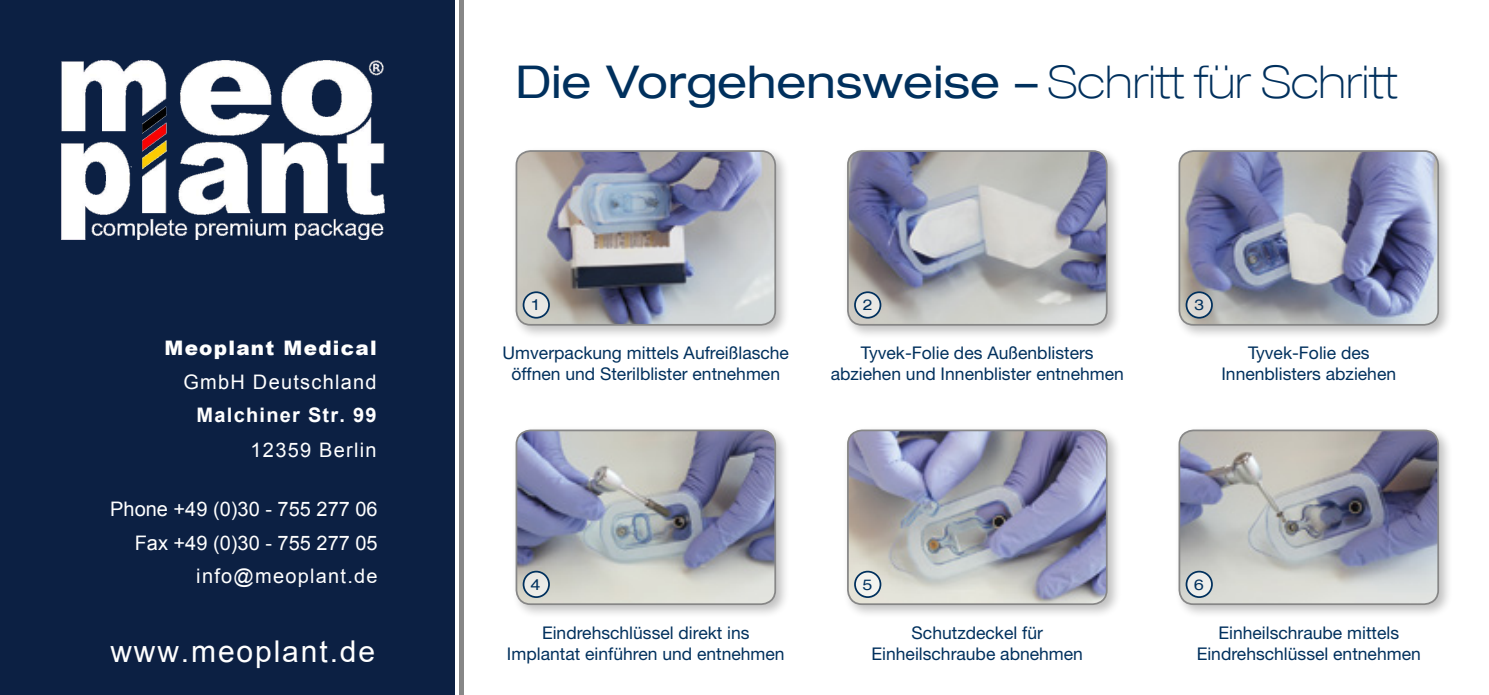
<style>
.page{position:relative;width:1489px;height:695px;background:#fff}
.page>*{position:absolute;margin:0;border:0;box-sizing:border-box;transform-origin:0 0}
.t1{font:expanded 45px "Helvetica Neue LT Com";color:#00305d}
.t2{font:30px "Arial";letter-spacing:.06em;color:#fff}
.t3{font:20px/33.5px "Arial";color:#fff;text-align:right}
.t4{font:20px "Arial";letter-spacing:.06em;color:#fff}
.t5{font:900 20px "Arial";letter-spacing:.06em;color:#fff}
.t6{font:700 20px "Arial";letter-spacing:.06em;color:#fff}
.t7{font:17.5px/21px "Helvetica Neue LT";color:#00305d;text-align:center}
.t8{font:expanded 15px "Helvetica Neue LT Com";color:#00305d}
.s1{font-weight:100}
</style>
<div class="page">
<div style="left:0;top:0;width:455px;height:694px;background:#0c2043"></div>
<div style="left:511px;top:145px;width:279px;height:195px;background:#000;opacity:.25"></div>
<img style="left:516px;top:151px;width:259px;height:174px">
<div style="left:515px;top:150px;width:261px;height:175px;border:2px solid #878787;border-radius:14px"></div>
<svg style="left:523px;top:292px;width:26px;height:26px"></svg>
<div style="left:522px;top:291px;width:28px;height:27px;border:2px solid #00305d;border-radius:50%"></div>
<div style="left:511px;top:425px;width:279px;height:194px;background:#000;opacity:.25"></div>
<img style="left:516px;top:430px;width:259px;height:174px">
<div style="left:515px;top:429px;width:261px;height:176px;border:2px solid #878787;border-radius:14px"></div>
<svg style="left:523px;top:571px;width:26px;height:26px"></svg>
<div style="left:522px;top:570px;width:28px;height:28px;border:2px solid #00305d;border-radius:50%"></div>
<div style="left:842px;top:425px;width:279px;height:194px;background:#000;opacity:.25"></div>
<img style="left:847px;top:430px;width:259px;height:174px">
<div style="left:847px;top:429px;width:260px;height:176px;border:2px solid #878787;border-radius:14px"></div>
<svg style="left:855px;top:571px;width:25px;height:26px"></svg>
<div style="left:854px;top:570px;width:27px;height:28px;border:2px solid #00305d;border-radius:50%"></div>
<div style="left:1173px;top:425px;width:279px;height:194px;background:#000;opacity:.25"></div>
<img style="left:1179px;top:430px;width:258px;height:174px">
<div style="left:1178px;top:429px;width:260px;height:176px;border:2px solid #878787;border-radius:14px"></div>
<svg style="left:1186px;top:571px;width:25px;height:26px"></svg>
<div style="left:1185px;top:570px;width:27px;height:28px;border:2px solid #00305d;border-radius:50%"></div>
<div style="left:842px;top:145px;width:279px;height:195px;background:#000;opacity:.25"></div>
<img style="left:847px;top:151px;width:259px;height:174px">
<div style="left:847px;top:150px;width:260px;height:175px;border:2px solid #878787;border-radius:14px"></div>
<svg style="left:855px;top:292px;width:25px;height:26px"></svg>
<div style="left:854px;top:291px;width:27px;height:27px;border:2px solid #00305d;border-radius:50%"></div>
<div style="left:1173px;top:145px;width:279px;height:195px;background:#000;opacity:.25"></div>
<img style="left:1179px;top:151px;width:258px;height:174px">
<div style="left:1178px;top:150px;width:260px;height:175px;border:2px solid #878787;border-radius:14px"></div>
<svg style="left:1186px;top:292px;width:25px;height:26px"></svg>
<div style="left:1185px;top:291px;width:27px;height:27px;border:2px solid #00305d;border-radius:50%"></div>
<div style="left:459px;top:0;width:5px;height:694px;background:#878787"></div>
<img style="left:61px;top:61px;width:323px;height:178px">
<p class="t5" style="left:164px;top:333px;width:214px">Meoplant Medical</p>
<p class="t4" style="left:183px;top:369px;width:195px">GmbH Deutschland</p>
<p class="t6" style="left:196px;top:401px;width:182px">Malchiner Str. 99</p>
<p class="t4" style="left:250px;top:437px;width:128px">12359 Berlin</p>
<p class="t3" style="left:110px;top:492px;width:269px">Phone +49 (0)30 - 755 277 06<br>Fax +49 (0)30 - 755 277 05 info@meoplant.de</p>
<h2 class="t2" style="left:110px;top:631px;width:266px">www.meoplant.de</h2>
<h1 class="t1" style="left:515px;top:54px;width:883px">Die Vorgehensweise – <span class="s1">Schritt für Schritt</span></h1>
<p class="t8" style="left:532px;top:295px;width:8px">1</p>
<p class="t8" style="left:862px;top:295px;width:12px">2</p>
<p class="t8" style="left:1194px;top:295px;width:12px">3</p>
<p class="t7" style="left:502px;top:342px;width:288px">Umverpackung mittels Aufreißlasche öffnen und Sterilblister entnehmen</p>
<p class="t7" style="left:830px;top:342px;width:295px">Tyvek-Folie des Außenblisters abziehen und Innenblister entnehmen</p>
<p class="t7" style="left:1221px;top:342px;width:176px">Tyvek-Folie des<br>Innenblisters abziehen</p>
<p class="t8" style="left:530px;top:574px;width:12px">4</p>
<p class="t8" style="left:862px;top:574px;width:12px">5</p>
<p class="t8" style="left:1193px;top:574px;width:12px">6</p>
<p class="t7" style="left:507px;top:621px;width:279px">Eindrehschlüssel direkt ins<br>Implantat einführen und entnehmen</p>
<p class="t7" style="left:871px;top:621px;width:213px">Schutzdeckel für<br>Einheilschraube abnehmen</p>
<p class="t7" style="left:1196px;top:621px;width:226px">Einheilschraube mittels<br>Eindrehschlüssel entnehmen</p>
</div>
